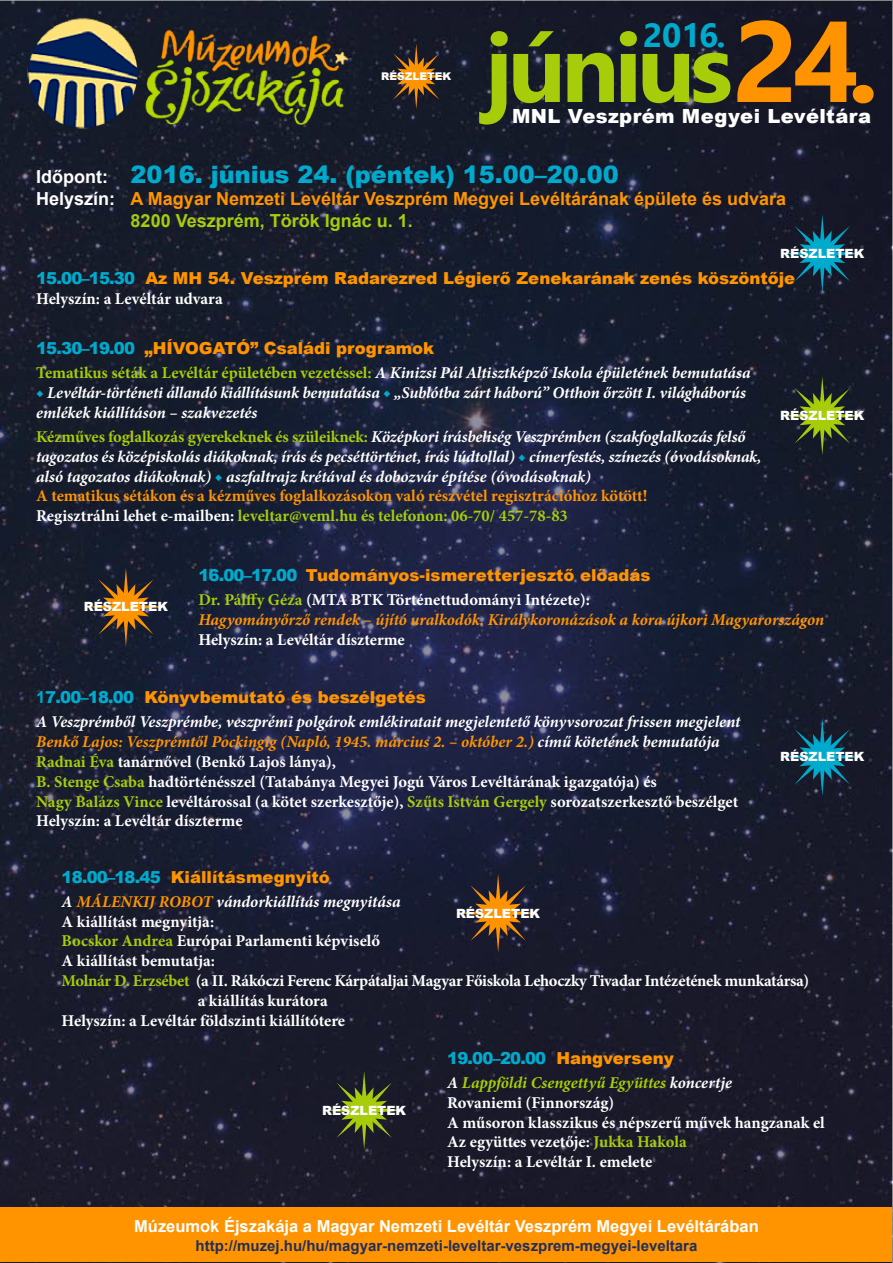
<style>
.page{position:relative;width:893px;height:1263px;background:#fff}
.page>*{position:absolute;margin:0;border:0;box-sizing:border-box;transform-origin:0 0}
.t1{font:700 96.15px "Ebrima";letter-spacing:-.05em;color:#a7cc0a}
.t2{font:700 33.3px "Ebrima";color:#00aacd}
.t3{font:900 24px "Arial";color:#00aacd}
.t4{font:900 19.5px "Arial";letter-spacing:.02em;color:#fff}
.t5{font:700 18px/21.6px "Arial";color:#ff9400}
.t6{font:700 16.5px/19.8px "Minion Pro";color:#fff}
.t7{font:italic 700 16.5px/19.8px "Minion Pro";letter-spacing:-.01em;color:#fff}
.t8{font:900 16.5px "Arial";color:#ff9400}
.t9{font:italic 700 16.5px/19.8px "Minion Pro";letter-spacing:-.005em;color:#ff9400}
.t10{font:700 16.5px "Minion Pro";letter-spacing:-.02em;color:#fff}
.t11{font:700 16.5px "Arial";color:#fff}
.t12{font:900 16.5px "Arial";color:#00aacd}
.t13{font:700 15px "Arial";color:#222e5a}
.t14{font:900 12.75px "Arial";color:#fff}
.t15{font:900 10.65px "Arial";color:#fff}
.s1{font-size:114.75px;color:#ff9400}
.s2{font-weight:700;font-size:18px;color:#fff}
.s3{color:#fff}
.s4{color:#a7cc0a}
.s5{color:#00aacd}
.s6{font-style:normal;color:#a7cc0a}
.s7{font-style:normal;color:#ff9400}
.s8{font-style:normal}
.s9{font-style:normal;color:#fff}
.s10{font-weight:700;color:#00aacd}
.s11{font-style:italic}
.s12{font-style:italic;color:#ff9400}
.s13{color:#ff9400}
.s14{font-style:italic;color:#a7cc0a}
</style>
<div class="page">
<img style="left:0;top:0;width:893px;height:1263px">
<div style="left:1px;top:1208px;width:891px;height:54px;background:#ff9400"></div>
<img style="left:15px;top:14px;width:349px;height:121px">
<svg style="left:783px;top:214px;width:78px;height:79px;background:#11384c"></svg>
<svg style="left:384px;top:44px;width:65px;height:65px;background:#4a3521"></svg>
<svg style="left:783px;top:377px;width:78px;height:78px;background:#364222"></svg>
<svg style="left:87px;top:568px;width:78px;height:78px;background:#4a3725"></svg>
<svg style="left:783px;top:718px;width:78px;height:78px;background:#123a4e"></svg>
<svg style="left:325px;top:1071px;width:78px;height:78px;background:#394123"></svg>
<svg style="left:459px;top:874px;width:78px;height:78px;background:#4b3625"></svg>
<h1 class="t1" style="left:485px;top:-4px;width:395px">június<span class="s1">24.</span></h1>
<h2 class="t2" style="left:643px;top:11px;width:84px">2016.</h2>
<p class="t15" style="left:381px;top:69px;width:72px">RÉSZLETEK</p>
<p class="t4" style="left:512px;top:102px;width:361px">MNL Veszprém Megyei Levéltára</p>
<h3 class="t3" style="left:36px;top:157px;width:584px"><span class="s2">Időpont:</span> 2016. június 24. (péntek) 15.00–20.00</h3>
<p class="t5" style="left:131px;top:188px;width:657px;text-indent:-94px"><span class="s3">Helyszín:</span> A Magyar Nemzeti Levéltár Veszprém Megyei Levéltárának épülete és udvara<br><span class="s4">8200 Veszprém, Török Ignác u. 1.</span></p>
<p class="t14" style="left:780px;top:244px;width:86px">RÉSZLETEK</p>
<p class="t8" style="left:36px;top:266px;width:761px"><span class="s5">15.00–15.30</span> Az MH 54. Veszprém Radarezred Légierő Zenekarának zenés köszöntője</p>
<p class="t6" style="left:36px;top:288px;width:188px">Helyszín: a Levéltár udvara</p>
<p class="t8" style="left:36px;top:336px;width:400px"><span class="s5">15.30–19.00</span> „HÍVOGATÓ” Családi programok</p>
<p class="t7" style="left:36px;top:363px;width:716px"><span class="s6">Tematikus séták a Levéltár épületében vezetéssel:</span> A Kinizsi Pál Altisztképző Iskola épületének bemutatása</p>
<p class="t7" style="left:36px;top:383px;width:711px"><span class="s5">◆</span> Levéltár-történeti állandó kiállításunk bemutatása <span class="s5">◆</span> „Sublótba zárt háború” Otthon őrzött I. világháborús emlékek kiállításon – szakvezetés</p>
<p class="t7" style="left:36px;top:426px;width:727px"><span class="s6">Kézműves foglalkozás gyerekeknek és szüleiknek:</span> Középkori írásbeliség Veszprémben (szakfoglalkozás felső tagozatos és középiskolás diákoknak, írás és pecséttörténet, írás lúdtollal) <span class="s5">◆</span> címerfestés, színezés (óvodásoknak, alsó tagozatos diákoknak) <span class="s5">◆</span> aszfaltrajz krétával és dobozvár építése (óvodásoknak)<br><span class="s7">A tematikus sétákon és a kézműves foglalkozásokon való részvétel regisztrációhoz kötött!<br></span><span class="s8">Regisztrálni lehet e-mailben:</span> <span class="s6">leveltar@veml.hu és telefonon: 06-70/ 457-78-83</span></p>
<p class="t14" style="left:780px;top:406px;width:86px">RÉSZLETEK</p>
<p class="t14" style="left:84px;top:598px;width:86px">RÉSZLETEK</p>
<p class="t8" style="left:198px;top:563px;width:454px"><span class="s5">16.00–17.00</span> Tudományos-ismeretterjesztő előadás</p>
<p class="t9" style="left:198px;top:589px;width:627px"><span class="s6">Dr. Pálffy Géza</span> <span class="s9">(MTA BTK Történettudományi Intézete):<br></span>Hagyományőrző rendek – újító uralkodók. Királykoronázások a kora újkori Magyarországon</p>
<p class="t6" style="left:198px;top:629px;width:208px">Helyszín: a Levéltár díszterme</p>
<p class="t8" style="left:36px;top:685px;width:391px"><span class="s10">1</span><span class="s5">7.00–18.00</span> Könyvbemutató és beszélgetés</p>
<p class="t6" style="left:36px;top:712px;width:706px"><span class="s11">A Veszprémből Veszprémbe, veszprémi polgárok emlékiratait megjelentető könyvsorozat frissen megjelent </span><span class="s12">Benkő Lajos: Veszprémtől Pockingig (Napló, 1945. március 2. – október 2.)</span> <span class="s11">című kötetének bemutatója </span><span class="s4">Radnai Éva</span> tanárnővel (Benkő Lajos lánya),<br><span class="s4">B. Stenge Csaba</span> hadtörténésszel (Tatabánya Megyei Jogú Város Levéltárának igazgatója) és<br><span class="s4">Nagy Balázs Vince</span> levéltárossal (a kötet szerkesztője), <span class="s4">Szűts István Gergely</span> sorozatszerkesztő beszélget Helyszín: a Levéltár díszterme</p>
<p class="t14" style="left:780px;top:747px;width:86px">RÉSZLETEK</p>
<p class="t8" style="left:62px;top:865px;width:270px"><span class="s5">18.00–18.45</span> Kiállításmegnyitó</p>
<p class="t7" style="left:62px;top:891px;width:340px">A <span class="s13">MÁLENKIJ ROBOT</span> vándorkiállítás megnyitása</p>
<p class="t6" style="left:62px;top:911px;width:154px">A kiállítást megnyitja:</p>
<p class="t6" style="left:62px;top:931px;width:320px"><span class="s4">Bocskor Andrea</span> Európai Parlamenti képviselő</p>
<p class="t6" style="left:62px;top:951px;width:155px">A kiállítást bemutatja:</p>
<p class="t10" style="left:62px;top:969px;width:749px"><span class="s4">Molnár D. Erzsébet</span> (a II. Rákóczi Ferenc Kárpátaljai Magyar Főiskola Lehoczky Tivadar Intézetének munkatársa)</p>
<p class="t6" style="left:198px;top:990px;width:132px">a kiállítás kurátora</p>
<p class="t6" style="left:62px;top:1010px;width:285px">Helyszín: a Levéltár földszinti kiállítótere</p>
<p class="t14" style="left:456px;top:904px;width:86px">RÉSZLETEK</p>
<p class="t14" style="left:322px;top:1101px;width:86px">RÉSZLETEK</p>
<p class="t12" style="left:447px;top:1046px;width:228px">19.00–20.00 <span class="s13">Hangverseny</span></p>
<p class="t6" style="left:447px;top:1073px;width:379px"><span class="s11">A</span> <span class="s14">Lappföldi Csengettyű Együttes</span> <span class="s11">koncertje<br></span>Rovaniemi (Finnország)<br>A műsoron klasszikus és népszerű művek hangzanak el Az együttes vezetője: <span class="s4">Jukka Hakola<br></span>Helyszín: a Levéltár I. emelete</p>
<p class="t11" style="left:134px;top:1214px;width:626px">Múzeumok Éjszakája a Magyar Nemzeti Levéltár Veszprém Megyei Levéltárában</p>
<p class="t13" style="left:196px;top:1235px;width:503px">http://muzej.hu/hu/magyar-nemzeti-leveltar-veszprem-megyei-leveltara</p>
</div>
